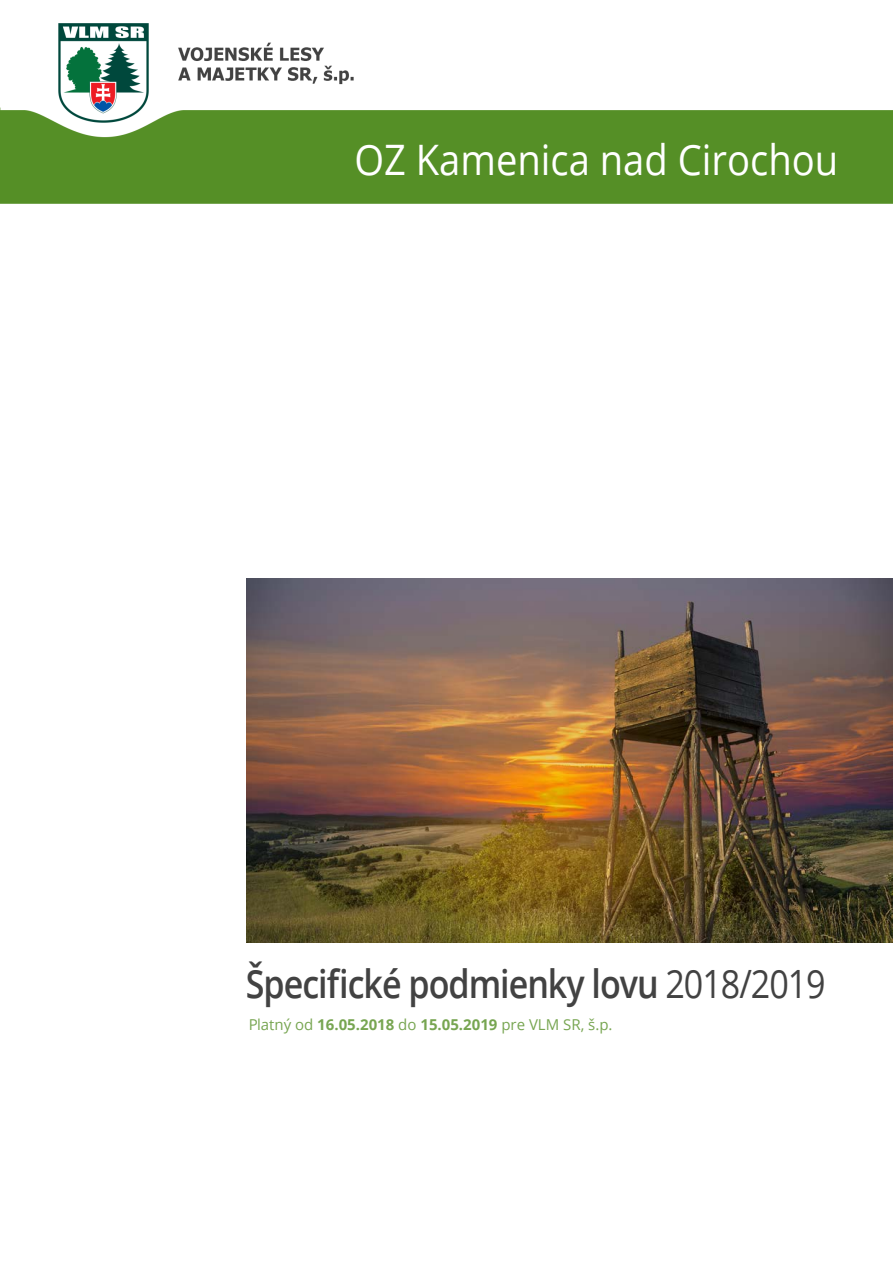
<style>
.page{position:relative;width:893px;height:1263px;background:#fff}
.page>*{position:absolute;margin:0;border:0;box-sizing:border-box;transform-origin:0 0}
.t1{font:42px "Open Sans";color:#fff;scale:.91 1}
.t2{font:600 39px "Open Sans";letter-spacing:-.03em;color:#424242;scale:.87 1}
.t3{font:15px "Open Sans";color:#558f26}
.s1{font-weight:400}
.s2{font-weight:700}
</style>
<div class="page">
<img style="left:0;top:23px;width:893px;height:920px">
<img style="left:246px;top:578px;width:647px;height:364px">
<h1 class="t1" style="left:354px;top:131px;width:533px">OZ Kamenica nad Cirochou</h1>
<p class="t2" style="left:246px;top:957px;width:668px">Špecifické podmienky lovu <span class="s1">2018/2019</span></p>
<p class="t3" style="left:248px;top:1014px;width:366px">Platný od <span class="s2">16.05.2018</span> do <span class="s2">15.05.2019</span> pre VLM SR, š.p.</p>
</div>
